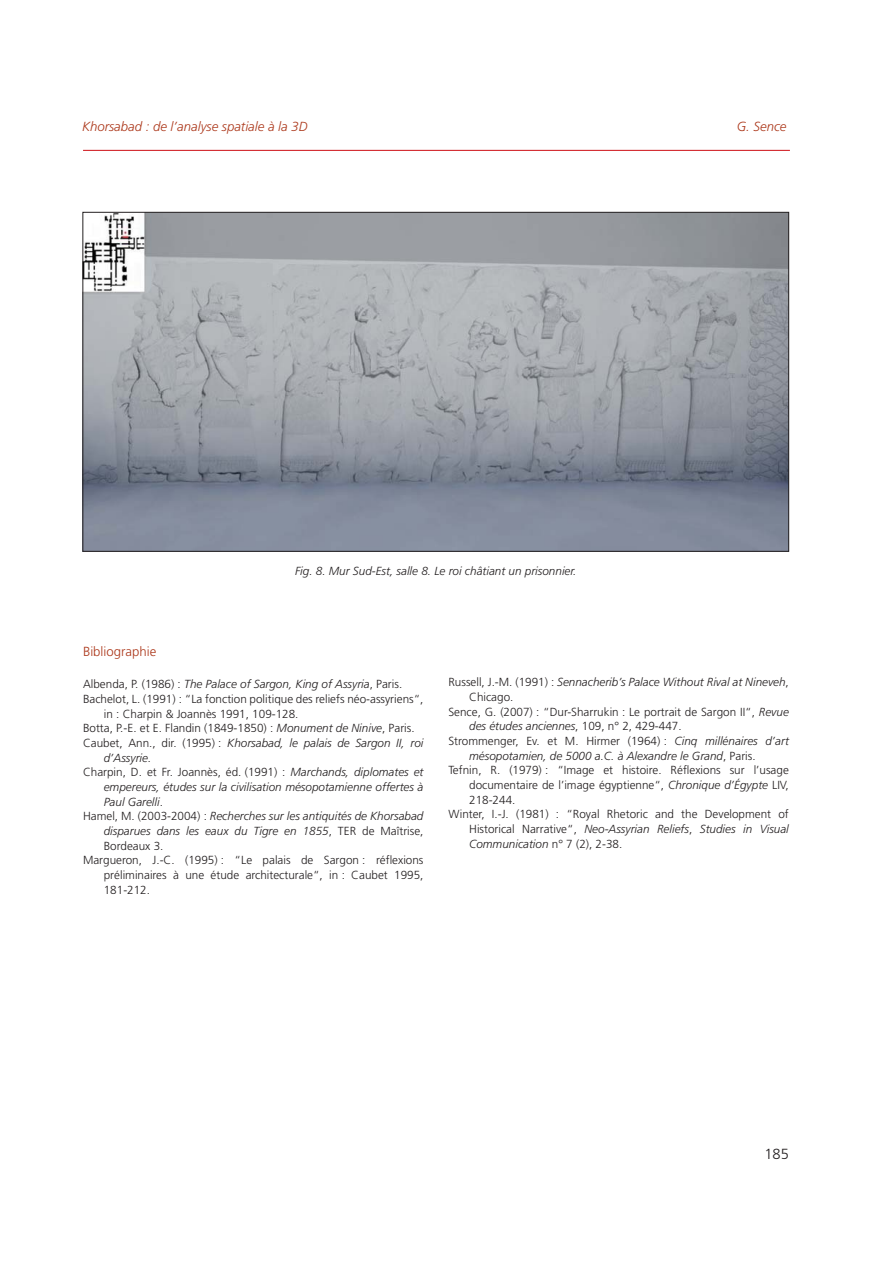
<style>
.page{position:relative;width:893px;height:1263px;background:#fff}
.page>*{position:absolute;margin:0;border:0;box-sizing:border-box;transform-origin:0 0}
.t1{font:300 14.7px "Frutiger";color:#231f20}
.t2{font:italic 300 13.2px "Frutiger";color:#ac381b}
.t3{font:300 13.2px "Frutiger";color:#ac381b}
.t4{font:300 11.7px "Frutiger";color:#231f20}
.t5{font:italic 300 11.7px "Frutiger";color:#231f20}
.s1{font-style:normal}
.s2{font-style:italic}
</style>
<div class="page">
<hr style="left:83px;top:150px;width:707px;height:1px;background:#d2232a">
<img style="left:85px;top:214px;width:702px;height:336px">
<p class="t2" style="left:82px;top:121px;width:227px">Khorsabad : de l’analyse spatiale à la 3D</p>
<p class="t2" style="left:737px;top:121px;width:51px">G. Sence</p>
<p class="t5" style="left:295px;top:566px;width:283px">Fig. 8. Mur Sud-Est, salle 8. Le roi châtiant un prisonnier.</p>
<p class="t3" style="left:83px;top:646px;width:75px">Bibliographie</p>
<p class="t5" style="left:83px;top:680px;width:321px"><span class="s1">Albenda, P. (1986) :</span> The Palace of Sargon, King of Assyria<span class="s1">, Paris.</span></p>
<p class="t4" style="left:83px;top:694px;width:342px">Bachelot, L. (1991) : “La fonction politique des reliefs néo-assyriens“,</p>
<p class="t4" style="left:104px;top:709px;width:196px">in : Charpin &amp; Joannès 1991, 109-128.</p>
<p class="t4" style="left:83px;top:724px;width:333px">Botta, P.-E. et E. Flandin (1849-1850) : <span class="s2">Monument de Ninive</span>, Paris.</p>
<p class="t5" style="left:83px;top:738px;width:342px"><span class="s1">Caubet, Ann., dir. (1995) :</span> Khorsabad, le palais de Sargon II, roi</p>
<p class="t5" style="left:104px;top:753px;width:49px">d’Assyrie.</p>
<p class="t4" style="left:83px;top:768px;width:342px">Charpin, D. et Fr. Joannès, éd. (1991) : <span class="s2">Marchands, diplomates et</span></p>
<p class="t5" style="left:104px;top:782px;width:321px">empereurs, études sur la civilisation mésopotamienne offertes à</p>
<p class="t5" style="left:104px;top:797px;width:61px">Paul Garelli<span class="s1">.</span></p>
<p class="t5" style="left:83px;top:812px;width:342px"><span class="s1">Hamel, M. (2003-2004) :</span> Recherches sur les antiquités de Khorsabad</p>
<p class="t5" style="left:104px;top:826px;width:321px">disparues dans les eaux du Tigre en 1855<span class="s1">, TER de Maîtrise,</span></p>
<p class="t4" style="left:104px;top:841px;width:61px">Bordeaux 3.</p>
<p class="t4" style="left:83px;top:855px;width:342px">Margueron, J.-C. (1995) : “Le palais de Sargon : réflexions</p>
<p class="t4" style="left:104px;top:870px;width:321px">préliminaires à une étude architecturale“, in : Caubet 1995,</p>
<p class="t4" style="left:104px;top:885px;width:48px">181-212.</p>
<p class="t5" style="left:448px;top:678px;width:342px"><span class="s1">Russell, J.-M. (1991) :</span> Sennacherib’s Palace Without Rival at Nineveh<span class="s1">,</span></p>
<p class="t4" style="left:469px;top:692px;width:46px">Chicago.</p>
<p class="t4" style="left:448px;top:707px;width:342px">Sence, G. (2007) : “Dur-Sharrukin : Le portrait de Sargon II“, <span class="s2">Revue</span></p>
<p class="t5" style="left:469px;top:722px;width:214px">des études anciennes<span class="s1">, 109, n° 2, 429-447.</span></p>
<p class="t4" style="left:448px;top:736px;width:342px">Strommenger, Ev. et M. Hirmer (1964) : <span class="s2">Cinq millénaires d’art</span></p>
<p class="t5" style="left:469px;top:751px;width:288px">mésopotamien, de 5000 a.C. à Alexandre le Grand<span class="s1">, Paris.</span></p>
<p class="t4" style="left:448px;top:766px;width:342px">Tefnin, R. (1979) : “Image et histoire. Réflexions sur l’usage</p>
<p class="t4" style="left:469px;top:780px;width:321px">documentaire de l’image égyptienne“, <span class="s2">Chronique d’Égypte</span> LIV,</p>
<p class="t4" style="left:469px;top:795px;width:48px">218-244.</p>
<p class="t4" style="left:448px;top:810px;width:342px">Winter, I.-J. (1981) : “Royal Rhetoric and the Development of</p>
<p class="t5" style="left:469px;top:824px;width:321px"><span class="s1">Historical Narrative“,</span> Neo-Assyrian Reliefs<span class="s1">,</span> Studies in Visual</p>
<p class="t5" style="left:469px;top:839px;width:155px">Communication <span class="s1">n° 7 (2), 2-38.</span></p>
<p class="t1" style="left:764px;top:1148px;width:26px">185</p>
</div>
